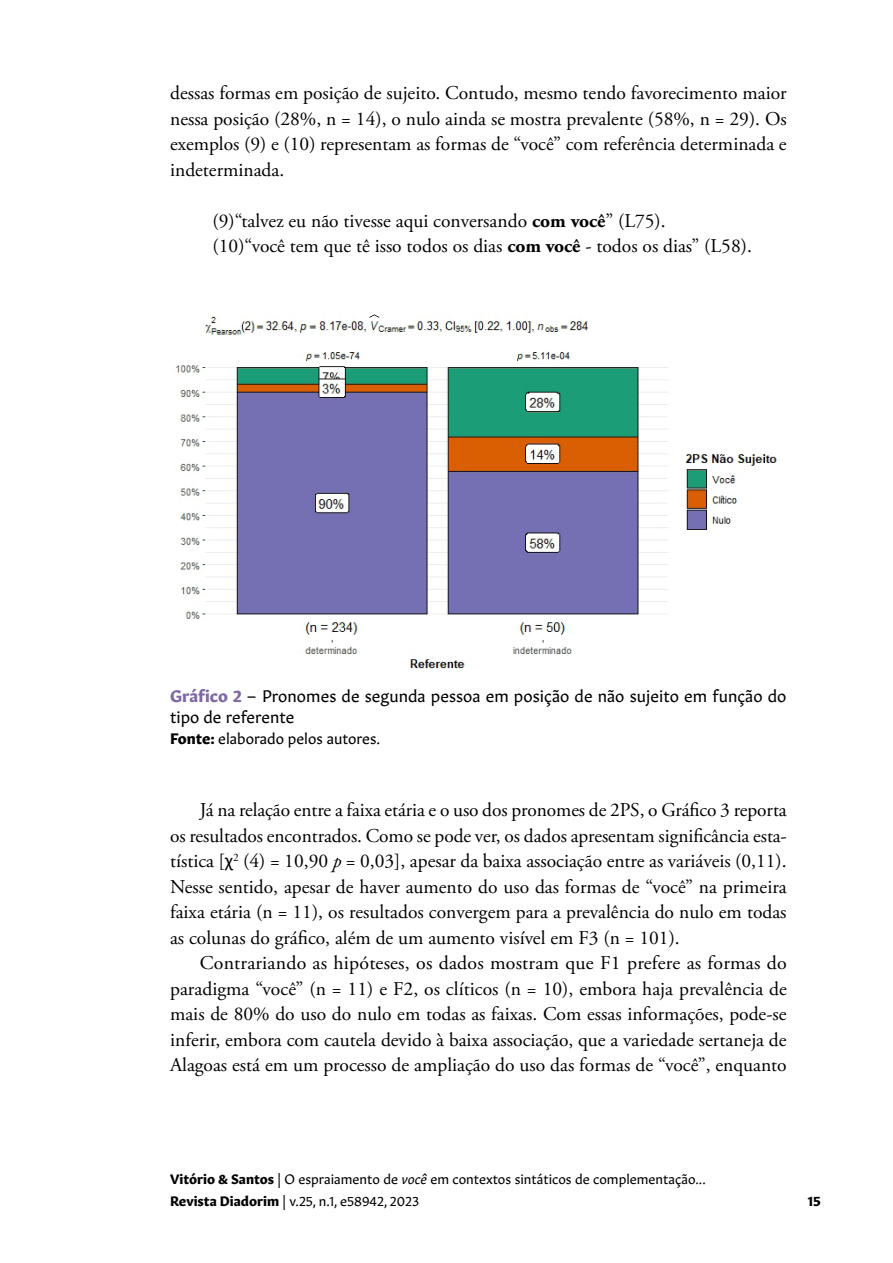
<style>
.page{position:relative;width:893px;height:1263px;background:#fff}
.page>*{position:absolute;margin:0;border:0;box-sizing:border-box;transform-origin:0 0}
.t1{font:19.5px/25.5px "Adobe Garamond Pro";color:#000;text-align:justify}
.t2{font:16.5px/21px "Gitan Latn";color:#000}
.t3{font:15px "Gitan Latn";color:#000}
.t4{font:13.5px/22.5px "Gitan Latn";color:#000}
.t5{font:700 13.5px "Gitan Latn";color:#000}
.s1{font-weight:700}
.s2{font-weight:700;color:#7e69a4}
.s3{font-family:"Calibri"}
.s4{font-style:italic}
</style>
<div class="page">
<img style="left:175px;top:314px;width:605px;height:356px">
<p class="t1" style="left:170px;top:81px;width:618px">dessas formas em posição de sujeito. Contudo, mesmo tendo favorecimento maior nessa posição (28%, n = 14), o nulo ainda se mostra prevalente (58%, n = 29). Os exemplos (9) e (10) representam as formas de “você” com referência determinada e indeterminada.</p>
<p class="t1" style="left:213px;top:208px;width:541px">(9)“talvez eu não tivesse aqui conversando <span class="s1">com você</span>” (L75).<br>(10)“você tem que tê isso todos os dias <span class="s1">com você</span> - todos os dias” (L58).</p>
<p class="t2" style="left:170px;top:684px;width:618px"><span class="s2">Gráfico 2</span> – Pronomes de segunda pessoa em posição de não sujeito em função do tipo de referente</p>
<p class="t3" style="left:170px;top:726px;width:212px"><span class="s1">Fonte:</span> elaborado pelos autores.</p>
<p class="t1" style="left:170px;top:798px;width:618px;text-indent:30px">Já na relação entre a faixa etária e o uso dos pronomes de 2PS, o Gráfico 3 reporta os resultados encontrados. Como se pode ver, os dados apresentam significância esta&shy;tística [<span class="s3">χ</span><sup>2</sup> (4) = 10,90 <span class="s4">p</span> = 0,03], apesar da baixa associação entre as variáveis (0,11).<br>Nesse sentido, apesar de haver aumento do uso das formas de “você” na primeira faixa etária (n = 11), os resultados convergem para a prevalência do nulo em todas as colunas do gráfico, além de um aumento visível em F3 (n = 101).</p>
<p class="t1" style="left:170px;top:951px;width:618px;text-indent:30px">Contrariando as hipóteses, os dados mostram que F1 prefere as formas do paradigma “você” (n = 11) e F2, os clíticos (n = 10), embora haja prevalência de mais de 80% do uso do nulo em todas as faixas. Com essas informações, pode-se inferir, embora com cautela devido à baixa associação, que a variedade sertaneja de Alagoas está em um processo de ampliação do uso das formas de “você”, enquanto</p>
<p class="t4" style="left:170px;top:1166px;width:537px"><span class="s1">Vitório &amp; Santos</span> | O espraiamento de <span class="s4">você</span> em contextos sintáticos de complementação...<br><span class="s1">Revista Diadorim</span> | v.25, n.1, e58942, 2023</p>
<p class="t5" style="left:808px;top:1189px;width:14px">15</p>
</div>
